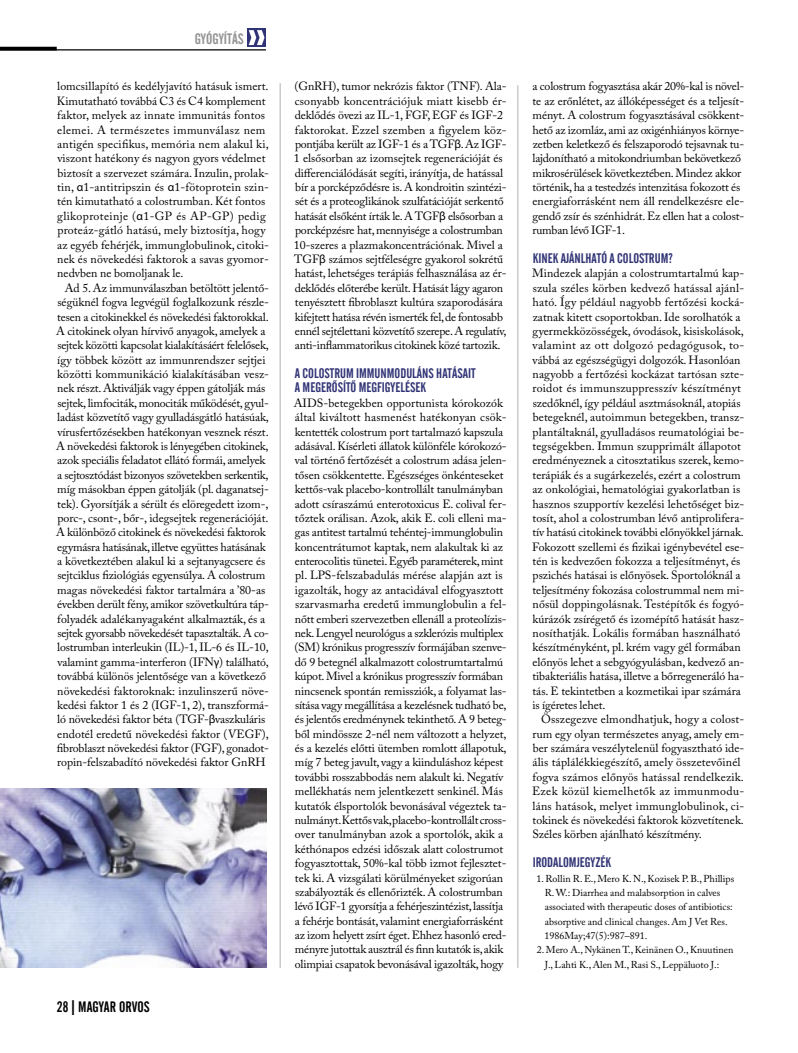
<style>
.page{position:relative;width:798px;height:1053px;background:#fff}
.page>*{position:absolute;margin:0;border:0;box-sizing:border-box;transform-origin:0 0}
.t1{font:15px "Hu Alternate Gothic No 2 BT Regular";color:#000}
.t2{font:15px "Hu Alternate Gothic No 2 BT Regular";color:#939393}
._06-Cím2-Közcím{font:13.75px/14.4px "Hu Alternate Gothic No 2 BT Regular";color:#303375}
._04-Kenyérszöveg{font:11.88px/14.4px "Adobe Caslon Pro";letter-spacing:-.005em;color:#000}
._04-Kenyérszöveg-2{font:11.88px/14.4px "Adobe Caslon Pro";letter-spacing:.015em;color:#000}
._11-Irodalomjegyzék1{font:10px/14.4px "Adobe Caslon Pro";color:#000}
.s1{font-family:"Myriad Pro"}
.s2{font-size:21px}
</style>
<div class="page">
<hr style="left:0;top:49px;width:266px;height:1px;background:#000">
<hr style="left:0;top:47px;width:57px;height:3px;background:#000">
<div style="left:247px;top:28px;width:19px;height:19px;background:#303375"></div>
<svg style="left:249px;top:30px;width:15px;height:15px"></svg>
<hr style="left:517px;top:85px;width:1px;height:882px;background:#c0c0c0">
<img style="left:0;top:788px;width:266px;height:179px">
<hr style="left:279px;top:83px;width:2px;height:884px;background:#c0c0c0">
<p class="t2" style="left:195px;top:30px;width:50px">GYÓGYÍTÁS</p>
<p class="_04-Kenyérszöveg" style="left:57px;top:79px;width:213px">lomcsillapító és kedélyjavító hatásuk ismert.<br>Kimutatható továbbá C3 és C4 komplement faktor, melyek az innate immunitás fontos elemei. A természetes immunválasz nem antigén specifikus, memória nem alakul ki, viszont hatékony és nagyon gyors védelmet biztosít a szervezet számára. Inzulin, prolak&shy;tin, <span class="s1">α</span>1-antitripszin és <span class="s1">α</span>1-fötoprotein szin&shy;tén kimutatható a colostrumban. Két fontos glikoproteinje (<span class="s1">α</span>1-GP és AP-GP) pedig proteáz-gátló hatású, mely biztosítja, hogy az egyéb fehérjék, immunglobulinok, citoki&shy;nek és növekedési faktorok a savas gyomor&shy;nedvben ne bomoljanak le.</p>
<p class="_04-Kenyérszöveg" style="left:56px;top:280px;width:214px;text-indent:9px">Ad 5. Az immunválaszban betöltött jelentő&shy;ségüknél fogva legvégül foglalkozunk részle&shy;tesen a citokinekkel és növekedési faktorokkal.<br>A citokinek olyan hírvivő anyagok, amelyek a sejtek közötti kapcsolat kialakításáért felelősek, így többek között az immunrendszer sejtjei közötti kommunikáció kialakításában vesz&shy;nek részt. Aktiválják vagy éppen gátolják más sejtek, limfociták, monociták működését, gyul&shy;ladást közvetítő vagy gyulladásgátló hatásúak, vírusfertőzésekben hatékonyan vesznek részt.<br>A növekedési faktorok is lényegében citokinek, azok speciális feladatot ellátó formái, amelyek a sejtosztódást bizonyos szövetekben serkentik, míg másokban éppen gátolják (pl. daganatsej&shy;tek). Gyorsítják a sérült és elöregedett izom-, porc-, csont-, bőr-, idegsejtek regenerációját.<br>A különböző citokinek és növekedési faktorok egymásra hatásának, illetve együttes hatásának a következtében alakul ki a sejtanyagcsere és sejtciklus fiziológiás egyensúlya. A colostrum magas növekedési faktor tartalmára a ’80-as években derült fény, amikor szövetkultúra táp&shy;folyadék adalékanyagaként alkalmazták, és a sejtek gyorsabb növekedését tapasztalták. A co&shy;lostrumban interleukin (IL)-1, IL-6 és IL-10, valamint gamma-interferon (IFN<span class="s1">γ</span>) található, továbbá különös jelentősége van a következő növekedési faktoroknak: inzulinszerű növe&shy;kedési faktor 1 és 2 (IGF-1, 2), transzformá&shy;ló növekedési faktor béta (TGF-<span class="s1">β</span>vaszkuláris endotél eredetű növekedési faktor (VEGF), fibroblaszt növekedési faktor (FGF), gonadot&shy;ropin-felszabadító növekedési faktor GnRH</p>
<p class="t1" style="left:57px;top:998px;width:95px">28 <span class="s2">I</span> MAGYAR ORVOS</p>
<p class="_04-Kenyérszöveg" style="left:294px;top:79px;width:214px">(GnRH), tumor nekrózis faktor (TNF). Ala&shy;csonyabb koncentrációjuk miatt kisebb ér&shy;deklődés övezi az IL-1, FGF, EGF és IGF-2 faktorokat. Ezzel szemben a figyelem köz&shy;pontjába került az IGF-1 és a TGF<span class="s1">β</span>. Az IGF-1 elsősorban az izomsejtek regenerációját és differenciálódását segíti, irányítja, de hatással bír a porcképződésre is. A kondroitin szintézi&shy;sét és a proteoglikánok szulfatációját serkentő hatását elsőként írták le. A TGF<span class="s1">β</span> elsősorban a porcképzésre hat, mennyisége a colostrumban 10-szeres a plazmakoncentrációnak. Mivel a TGF<span class="s1">β</span> számos sejtféleségre gyakorol sokrétű hatást, lehetséges terápiás felhasználása az ér&shy;deklődés előterébe került. Hatását lágy agaron tenyésztett fibroblaszt kultúra szaporodására kifejtett hatása révén ismerték fel, de fontosabb ennél sejtélettani közvetítő szerepe. A regulatív, anti-inflammatorikus citokinek közé tartozik.</p>
<p class="_06-Cím2-Közcím" style="left:295px;top:366px;width:182px">A COLOSTRUM IMMUNMODULÁNS HATÁSAIT<br>A MEGERÕSÍTÕ MEGFIGYELÉSEK</p>
<p class="_04-Kenyérszöveg" style="left:293px;top:395px;width:214px">AIDS-betegekben opportunista kórokozók által kiváltott hasmenést hatékonyan csök&shy;kentették colostrum port tartalmazó kapszula adásával. Kísérleti állatok különféle kórokozó&shy;val történő fertőzését a colostrum adása jelen&shy;tősen csökkentette. Egészséges önkénteseket kettős-vak placebo-kontrollált tanulmányban adott csíraszámú enterotoxicus E. colival fer&shy;tőztek orálisan. Azok, akik E. coli elleni ma&shy;gas antitest tartalmú tehéntej-immunglobulin koncentrátumot kaptak, nem alakultak ki az enterocolitis tünetei. Egyéb paraméterek, mint pl. LPS-felszabadulás mérése alapján azt is igazolták, hogy az antacidával elfogyasztott szarvasmarha eredetű immunglobulin a fel&shy;nőtt emberi szervezetben ellenáll a proteolízis&shy;nek. Lengyel neurológus a szklerózis multiplex (SM) krónikus progresszív formájában szenve&shy;dő 9 betegnél alkalmazott colostrumtartalmú kúpot. Mivel a krónikus progresszív formában nincsenek spontán remissziók, a folyamat las&shy;sítása vagy megállítása a kezelésnek tudható be, és jelentős eredménynek tekinthető. A 9 beteg&shy;ből mindössze 2-nél nem változott a helyzet, és a kezelés előtti ütemben romlott állapotuk, míg 7 beteg javult, vagy a kiinduláshoz képest további rosszabbodás nem alakult ki. Negatív mellékhatás nem jelentkezett senkinél. Más kutatók élsportolók bevonásával végeztek ta&shy;nulmányt.Kettős vak,placebo-kontrollált cross&shy;over tanulmányban azok a sportolók, akik a kéthónapos edzési időszak alatt colostrumot fogyasztottak, 50%-kal több izmot fejlesztet&shy;tek ki. A vizsgálati körülményeket szigorúan szabályozták és ellenőrizték. A colostrumban lévő IGF-1 gyorsítja a fehérjeszintézist, lassítja a fehérje bontását, valamint energiaforrásként az izom helyett zsírt éget. Ehhez hasonló ered&shy;ményre jutottak ausztrál és finn kutatók is, akik olimpiai csapatok bevonásával igazolták, hogy</p>
<p class="_04-Kenyérszöveg" style="left:532px;top:79px;width:213px">a colostrum fogyasztása akár 20%-kal is növel&shy;te az erőnlétet, az állóképességet és a teljesít&shy;ményt. A colostrum fogyasztásával csökkent&shy;hető az izomláz, ami az oxigénhiányos környe&shy;zetben keletkező és felszaporodó tejsavnak tu&shy;lajdonítható a mitokondriumban bekövetkező mikrosérülések következtében. Mindez akkor történik, ha a testedzés intenzitása fokozott és energiaforrásként nem áll rendelkezésre ele&shy;gendő zsír és szénhidrát. Ez ellen hat a colost&shy;rumban lévő IGF-1.</p>
<p class="_06-Cím2-Közcím" style="left:532px;top:251px;width:141px">KINEK AJÁNLHATÓ A COLOSTRUM?</p>
<p class="_04-Kenyérszöveg" style="left:532px;top:266px;width:214px">Mindezek alapján a colostrumtartalmú kap&shy;szula széles körben kedvező hatással ajánl&shy;ható. Így például nagyobb fertőzési kocká&shy;zatnak kitett csoportokban. Ide sorolhatók a gyermekközösségek, óvodások, kisiskolások, valamint az ott dolgozó pedagógusok, to&shy;vábbá az egészségügyi dolgozók. Hasonlóan nagyobb a fertőzési kockázat tartósan szte&shy;roidot és immunszuppresszív készítményt szedőknél, így például asztmásoknál, atopiás betegeknél, autoimmun betegekben, transz&shy;plantáltaknál, gyulladásos reumatológiai be&shy;tegségekben. Immun szupprimált állapotot eredményeznek a citosztatikus szerek, kemo&shy;terápiák és a sugárkezelés, ezért a colostrum az onkológiai, hematológiai gyakorlatban is hasznos szupportív kezelési lehetőséget biz&shy;tosít, ahol a colostrumban lévő antiprolifera&shy;tív hatású citokinek további előnyökkel járnak.<br>Fokozott szellemi és fizikai igénybevétel ese&shy;tén is kedvezően fokozza a teljesítményt, és pszichés hatásai is előnyösek. Sportolóknál a teljesítmény fokozása colostrummal nem mi&shy;nősül doppingolásnak. Testépítők és fogyó&shy;kúrázók zsírégető és izomépítő hatását hasz&shy;nosíthatják. Lokális formában használható készítményként, pl. krém vagy gél formában előnyös lehet a sebgyógyulásban, kedvező an&shy;tibakteriális hatása, illetve a bőrregeneráló ha&shy;tás. E tekintetben a kozmetikai ipar számára is ígéretes lehet.</p>
<p class="_04-Kenyérszöveg-2" style="left:532px;top:712px;width:214px;text-indent:9px">Összegezve elmondhatjuk, hogy a colost&shy;rum egy olyan természetes anyag, amely em&shy;ber számára veszélytelenül fogyasztható ide&shy;ális táplálékkiegészítő, amely összetevőinél fogva számos előnyös hatással rendelkezik.<br>Ezek közül kiemelhetők az immunmodu&shy;láns hatások, melyet immunglobulinok, ci&shy;tokinek és növekedési faktorok közvetítenek.<br>Széles körben ajánlható készítmény.</p>
<p class="_06-Cím2-Közcím" style="left:532px;top:855px;width:80px">IRODALOMJEGYZÉK</p>
<p class="_11-Irodalomjegyzék1" style="left:544px;top:870px;width:191px;text-indent:-8px">1. Rollin R. E., Mero K. N., Kozisek P. B., Phillips R. W.: Diarrhea and malabsorption in calves associated with therapeutic doses of antibiotics: absorptive and clinical changes. Am J Vet Res.<br>1986May;47(5):987–891.</p>
<p class="_11-Irodalomjegyzék1" style="left:544px;top:942px;width:190px;text-indent:-8px">2. Mero A., Nykänen T., Keinänen O., Knuutinen<br>J., Lahti K., Alen M., Rasi S., Leppäluoto J.:</p>
</div>
